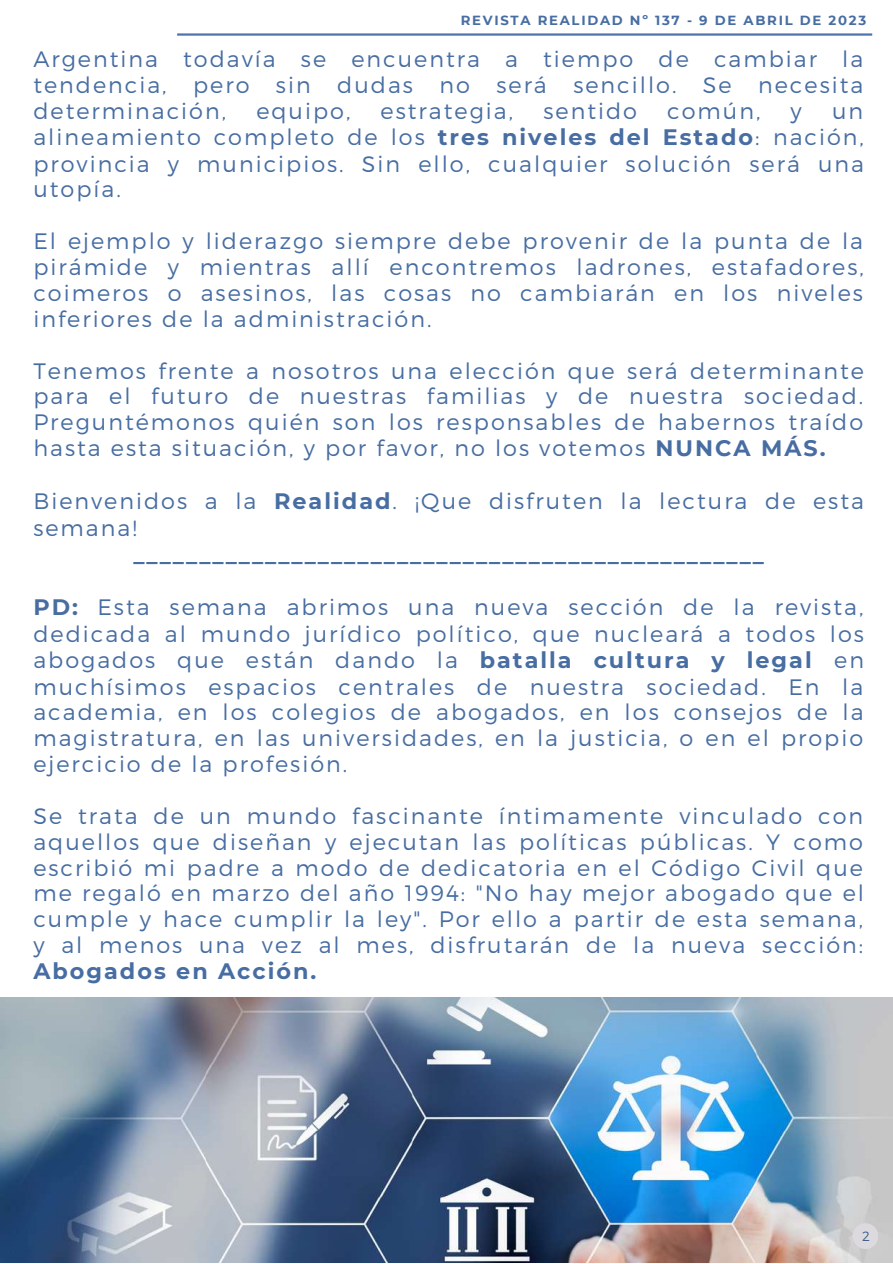
<style>
.page{position:relative;width:893px;height:1264px;background:#fff}
.page>*{position:absolute;margin:0;border:0;box-sizing:border-box;transform-origin:0 0}
.t1{font:300 22.35px/25.8px "Montserrat";letter-spacing:.09em;color:#476da2;text-align:justify}
.t2{font:700 22.35px "Montserrat";letter-spacing:.09em;color:#476da2}
.t3{font:300 13.5px "Montserrat";color:#42618b}
.t4{font:700 13.2px "Montserrat";letter-spacing:.13em;color:#476da2}
.s1{font-weight:700}
</style>
<div class="page">
<img style="left:0;top:997px;width:892px;height:265px">
<div style="left:852px;top:1223px;width:26px;height:25px;background:#dcdade;border-radius:50%"></div>
<hr style="left:177px;top:33px;width:695px;height:3px;background:#4c75ad">
<p class="t4" style="left:460px;top:12px;width:407px">REVISTA REALIDAD Nº 137 - 9 DE ABRIL DE 2023</p>
<p class="t1" style="left:33px;top:45px;width:831px">Argentina todavía se encuentra a tiempo de cambiar la tendencia, pero sin dudas no será sencillo. Se necesita determinación,</p>
<p class="t1" style="left:256px;top:97px;width:96px">equipo,</p>
<p class="t1" style="left:380px;top:97px;width:134px">estrategia,</p>
<p class="t1" style="left:543px;top:97px;width:95px">sentido</p>
<p class="t1" style="left:667px;top:97px;width:95px">común,</p>
<p class="t1" style="left:790px;top:97px;width:13px">y</p>
<p class="t1" style="left:33px;top:96px;width:832px;line-height:26.2px;text-indent:798px">un alineamiento completo de los <span class="s1">tres niveles del Estado</span>: nación, provincia y municipios. Sin ello, cualquier solución será una utopía.</p>
<p class="t1" style="left:33px;top:227px;width:832px">El ejemplo y liderazgo siempre debe provenir de la punta de la pirámide y mientras allí encontremos ladrones, estafadores, coimeros o asesinos, las cosas no cambiarán en los niveles inferiores de la administración.</p>
<p class="t1" style="left:33px;top:356px;width:832px">Tenemos frente a nosotros una elección que será determinante para el futuro de nuestras familias y de nuestra sociedad.<br>Preguntémonos quién son los responsables de habernos traído hasta esta situación, y por favor, no los votemos <span class="s1">NUNCA MÁS.</span></p>
<p class="t1" style="left:33px;top:486px;width:832px;line-height:27px">Bienvenidos a la <span class="s1">Realidad</span>. ¡Que disfruten la lectura de esta semana!</p>
<p class="t2" style="left:133px;top:540px;width:632px">________________________________________________</p>
<p class="t1" style="left:33px;top:592px;width:832px;line-height:26.2px"><span class="s1">PD:</span> Esta semana abrimos una nueva sección de la revista, dedicada al mundo jurídico político, que nucleará a todos los abogados que están dando la <span class="s1">batalla cultura y legal</span> en muchísimos espacios centrales de nuestra sociedad. En la academia, en los colegios de abogados, en los consejos de la magistratura, en las universidades, en la justicia, o en el propio ejercicio de la profesión.</p>
<p class="t1" style="left:33px;top:802px;width:832px">Se trata de un mundo fascinante íntimamente vinculado con aquellos que diseñan y ejecutan las políticas públicas. Y como escribió mi padre a modo de dedicatoria en el Código Civil que me regaló en marzo del año 1994: "No hay mejor abogado que el cumple y hace cumplir la ley". Por ello a partir de esta semana, y al menos una vez al mes, disfrutarán de la nueva sección:</p>
<p class="t2" style="left:33px;top:957px;width:284px">Abogados en Acción.</p>
<p class="t3" style="left:862px;top:1227px;width:9px">2</p>
</div>
